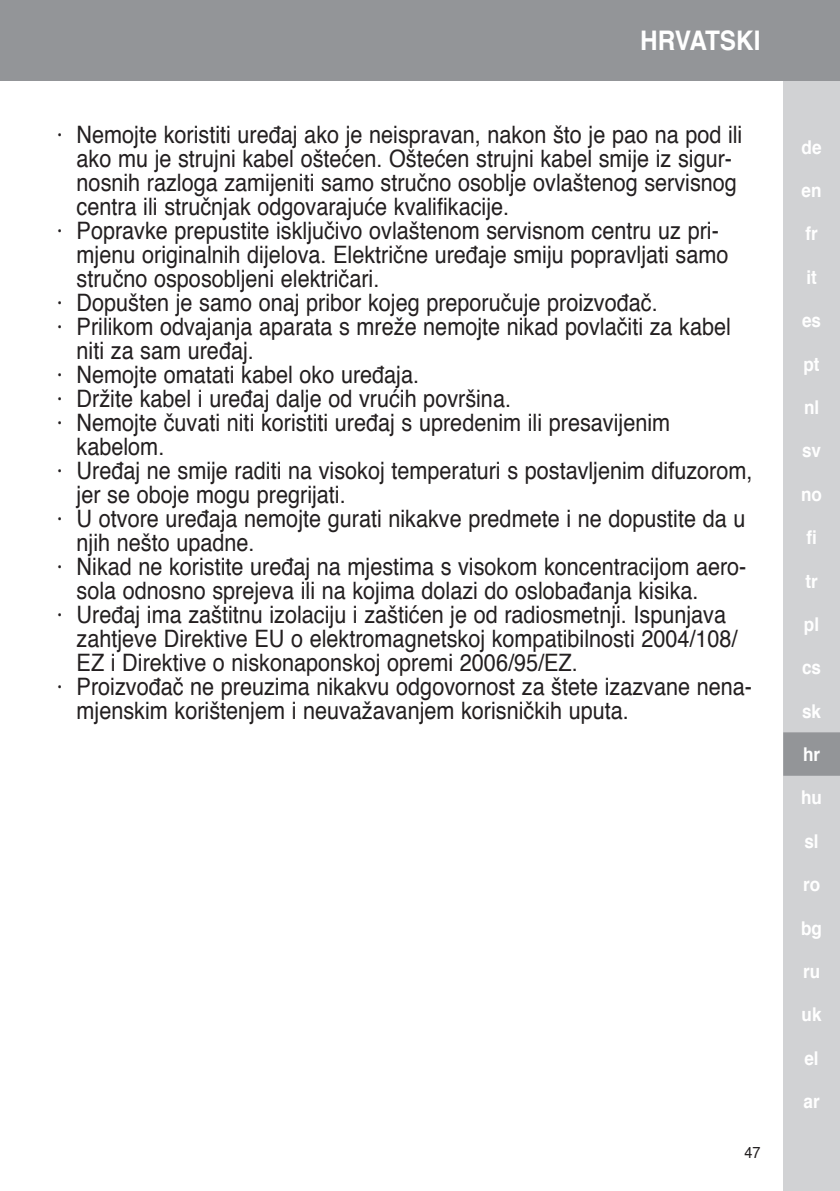
<style>
.page{position:relative;width:840px;height:1191px;background:#fff}
.page>*{position:absolute;margin:0;border:0;box-sizing:border-box;transform-origin:0 0}
.t1{font:700 27px "Helvetica";color:#fff;scale:.9 1}
.t2{font:24px "Helvetica";color:#231f20;scale:.9 1}
.t3{font:700 19px "Helvetica";color:#fff;scale:.9 1}
.t4{font:16px "Helvetica";color:#231f20;scale:.9 1}
</style>
<div class="page">
<div style="left:782px;top:0;width:57px;height:1191px;background:#d1d2d4"></div>
<div style="left:0;top:0;width:839px;height:80px;background:#939598"></div>
<div style="left:782px;top:732px;width:57px;height:43px;background:#939598"></div>
<p class="t1" style="left:639px;top:19px;width:135px">HRVATSKI</p>
<p class="t2" style="left:57px;top:116px;width:762px">· Nemojte koristiti uređaj ako je neispravan, nakon što je pao na pod ili</p>
<p class="t2" style="left:77px;top:140px;width:729px">ako mu je strujni kabel oštećen. Oštećen strujni kabel smije iz sigur-</p>
<p class="t2" style="left:77px;top:164px;width:734px">nosnih razloga zamijeniti samo stručno osoblje ovlaštenog servisnog</p>
<p class="t2" style="left:77px;top:188px;width:482px">centra ili stručnjak odgovarajuće kvalifikacije.</p>
<p class="t2" style="left:57px;top:212px;width:736px">· Popravke prepustite isključivo ovlaštenom servisnom centru uz pri-</p>
<p class="t2" style="left:77px;top:236px;width:725px">mjenu originalnih dijelova. Električne uređaje smiju popravljati samo</p>
<p class="t2" style="left:77px;top:260px;width:338px">stručno osposobljeni električari.</p>
<p class="t2" style="left:57px;top:284px;width:668px">· Dopušten je samo onaj pribor kojeg preporučuje proizvođač.</p>
<p class="t2" style="left:57px;top:308px;width:750px">· Prilikom odvajanja aparata s mreže nemojte nikad povlačiti za kabel</p>
<p class="t2" style="left:77px;top:332px;width:198px">niti za sam uređaj.</p>
<p class="t2" style="left:57px;top:356px;width:404px">· Nemojte omatati kabel oko uređaja.</p>
<p class="t2" style="left:57px;top:380px;width:506px">· Držite kabel i uređaj dalje od vrućih površina.</p>
<p class="t2" style="left:57px;top:404px;width:682px">· Nemojte čuvati niti koristiti uređaj s upredenim ili presavijenim</p>
<p class="t2" style="left:77px;top:428px;width:99px">kabelom.</p>
<p class="t2" style="left:57px;top:452px;width:774px">· Uređaj ne smije raditi na visokoj temperaturi s postavljenim difuzorom,</p>
<p class="t2" style="left:77px;top:476px;width:300px">jer se oboje mogu pregrijati.</p>
<p class="t2" style="left:57px;top:500px;width:766px">· U otvore uređaja nemojte gurati nikakve predmete i ne dopustite da u</p>
<p class="t2" style="left:77px;top:524px;width:199px">njih nešto upadne.</p>
<p class="t2" style="left:57px;top:548px;width:767px">· Nikad ne koristite uređaj na mjestima s visokom koncentracijom aero-</p>
<p class="t2" style="left:77px;top:572px;width:692px">sola odnosno sprejeva ili na kojima dolazi do oslobađanja kisika.</p>
<p class="t2" style="left:57px;top:596px;width:744px">· Uređaj ima zaštitnu izolaciju i zaštićen je od radiosmetnji. Ispunjava</p>
<p class="t2" style="left:77px;top:620px;width:735px">zahtjeve Direktive EU o elektromagnetskoj kompatibilnosti 2004/108/</p>
<p class="t2" style="left:77px;top:644px;width:558px">EZ i Direktive o niskonaponskoj opremi 2006/95/EZ.</p>
<p class="t2" style="left:57px;top:668px;width:773px">· Proizvođač ne preuzima nikakvu odgovornost za štete izazvane nena-</p>
<p class="t2" style="left:77px;top:692px;width:614px">mjenskim korištenjem i neuvažavanjem korisničkih uputa.</p>
<p class="t4" style="left:744px;top:1139px;width:19px">47</p>
<p class="t3" style="left:801px;top:132px;width:24px">de</p>
<p class="t3" style="left:801px;top:175px;width:24px">en</p>
<p class="t3" style="left:805px;top:218px;width:15px">fr</p>
<p class="t3" style="left:805px;top:262px;width:13px">it</p>
<p class="t3" style="left:801px;top:305px;width:23px">es</p>
<p class="t3" style="left:803px;top:348px;width:19px">pt</p>
<p class="t3" style="left:803px;top:392px;width:18px">nl</p>
<p class="t3" style="left:801px;top:435px;width:23px">sv</p>
<p class="t3" style="left:800px;top:479px;width:25px">no</p>
<p class="t3" style="left:805px;top:522px;width:13px">fi</p>
<p class="t3" style="left:805px;top:565px;width:15px">tr</p>
<p class="t3" style="left:803px;top:609px;width:18px">pl</p>
<p class="t3" style="left:801px;top:652px;width:23px">cs</p>
<p class="t3" style="left:801px;top:695px;width:23px">sk</p>
<p class="t3" style="left:802px;top:739px;width:20px">hr</p>
<p class="t3" style="left:800px;top:782px;width:25px">hu</p>
<p class="t3" style="left:804px;top:826px;width:17px">sl</p>
<p class="t3" style="left:802px;top:869px;width:20px">ro</p>
<p class="t3" style="left:800px;top:912px;width:25px">bg</p>
<p class="t3" style="left:802px;top:956px;width:20px">ru</p>
<p class="t3" style="left:801px;top:999px;width:24px">uk</p>
<p class="t3" style="left:804px;top:1042px;width:17px">el</p>
<p class="t3" style="left:803px;top:1086px;width:19px">ar</p>
</div>
